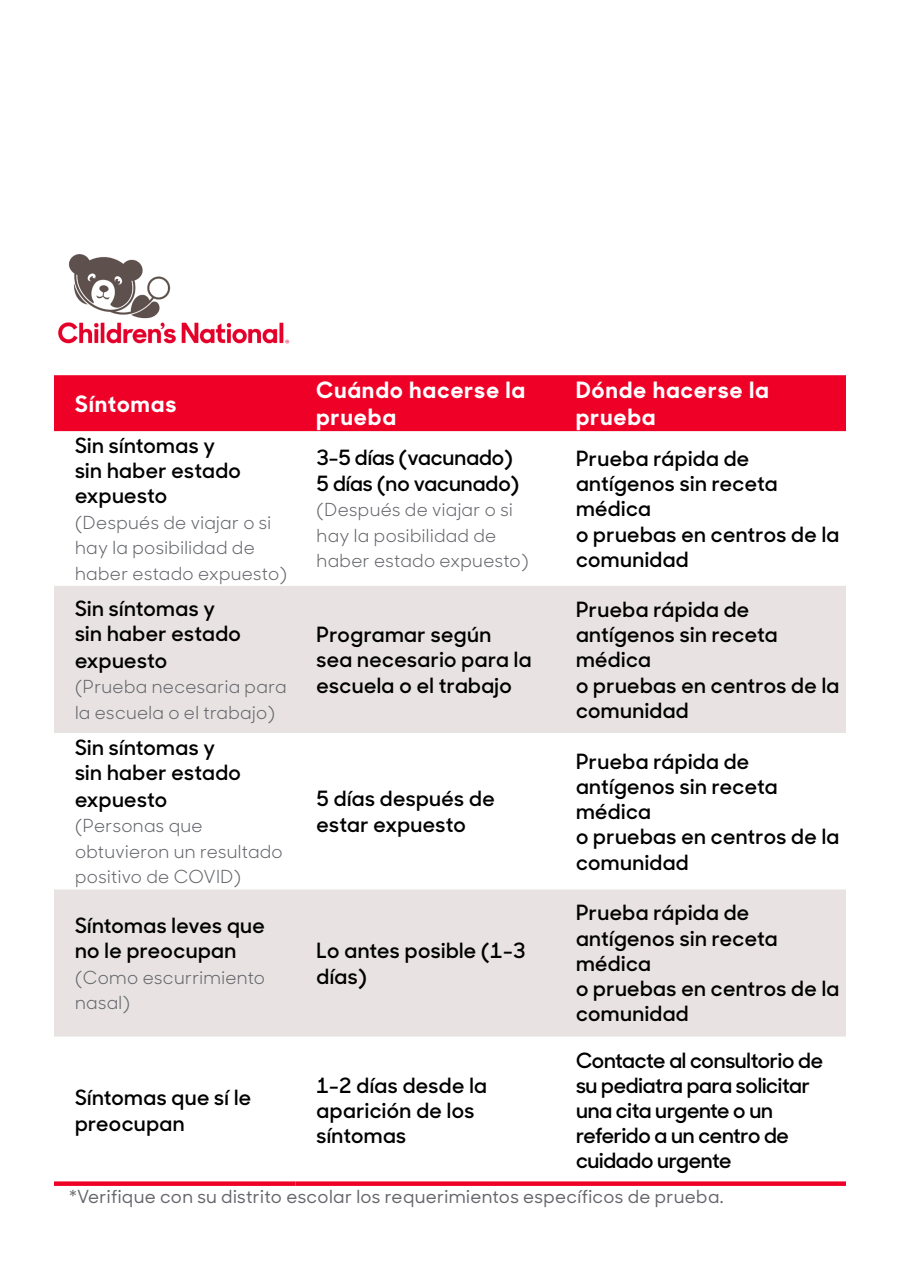
<style>
.page{position:relative;width:900px;height:1275px;background:#fff}
.page>*{position:absolute;margin:0;border:0;box-sizing:border-box;transform-origin:0 0}
.t1{font:700 22.5px/27px "Sharp Sans Display No 1";letter-spacing:.06em;color:#fff}
.t2{font:600 21px/25.2px "Sharp Sans Display No 1";letter-spacing:.02em;color:#000}
.t3{font:600 21px/25.2px "Sharp Sans Display No 1";letter-spacing:-.01em;color:#000}
.t4{font:600 21px "Sharp Sans Display No 1";color:#000}
.t5{font:18px/25.5px "Sharp Sans Display No 1";letter-spacing:.02em;color:#63656a}
.t6{font:500 18px "Sharp Sans Display No 1";letter-spacing:.02em;color:#63656a}
</style>
<div class="page">
<div style="left:54px;top:375px;width:792px;height:56px;background:#ef0027"></div>
<svg style="left:54px;top:586px;width:792px;height:450px;fill:#e8e2e2"></svg>
<svg style="left:54px;top:1181px;width:242px;height:4px"></svg>
<svg style="left:296px;top:1181px;width:259px;height:4px"></svg>
<svg style="left:555px;top:1181px;width:291px;height:4px"></svg>
<img style="left:58px;top:254px;width:232px;height:90px">
<p class="t1" style="left:75px;top:388px;width:103px">Síntomas</p>
<p class="t2" style="left:75px;top:431px;width:167px">Sin síntomas y sin haber estado expuesto</p>
<p class="t5" style="left:75px;top:508px;width:214px">(Después de viajar o si hay la posibilidad de haber estado expuesto)</p>
<p class="t2" style="left:75px;top:593px;width:167px;line-height:26.1px">Sin síntomas y sin haber estado expuesto</p>
<p class="t5" style="left:75px;top:672px;width:213px">(Prueba necesaria para la escuela o el trabajo)</p>
<p class="t2" style="left:75px;top:732px;width:167px;line-height:26.1px">Sin síntomas y sin haber estado expuesto</p>
<p class="t5" style="left:75px;top:811px;width:209px">(Personas que obtuvieron un resultado positivo de COVID)</p>
<p class="t2" style="left:75px;top:911px;width:191px">Síntomas leves que no le preocupan</p>
<p class="t5" style="left:75px;top:962px;width:192px">(Como escurrimiento nasal)</p>
<p class="t1" style="left:316px;top:374px;width:210px">Cuándo hacerse la prueba</p>
<p class="t1" style="left:576px;top:374px;width:194px">Dónde hacerse la prueba</p>
<p class="t4" style="left:316px;top:441px;width:198px">3-5 días (vacunado)</p>
<p class="t4" style="left:316px;top:467px;width:204px">5 días (no vacunado)</p>
<p class="t5" style="left:316px;top:495px;width:214px">(Después de viajar o si hay la posibilidad de haber estado expuesto)</p>
<p class="t2" style="left:316px;top:620px;width:217px">Programar según sea necesario para la escuela o el trabajo</p>
<p class="t2" style="left:316px;top:784px;width:180px">5 días después de estar expuesto</p>
<p class="t2" style="left:316px;top:936px;width:210px">Lo antes posible (1-3 días)</p>
<p class="t2" style="left:576px;top:444px;width:203px">Prueba rápida de antígenos sin receta médica</p>
<p class="t2" style="left:576px;top:520px;width:265px">o pruebas en centros de la comunidad</p>
<p class="t2" style="left:576px;top:595px;width:203px">Prueba rápida de antígenos sin receta médica</p>
<p class="t2" style="left:576px;top:671px;width:265px">o pruebas en centros de la comunidad</p>
<p class="t2" style="left:576px;top:747px;width:203px">Prueba rápida de antígenos sin receta médica</p>
<p class="t2" style="left:576px;top:822px;width:265px">o pruebas en centros de la comunidad</p>
<p class="t2" style="left:576px;top:898px;width:203px">Prueba rápida de antígenos sin receta médica</p>
<p class="t2" style="left:576px;top:974px;width:265px">o pruebas en centros de la comunidad</p>
<p class="t3" style="left:576px;top:1045px;width:249px">Contacte al consultorio de su pediatra para solicitar una cita urgente o un referido a un centro de cuidado urgente</p>
<p class="t6" style="left:69px;top:1183px;width:656px">*Verifique con su distrito escolar los requerimientos específicos de prueba.</p>
<p class="t2" style="left:316px;top:1071px;width:172px">1-2 días desde la aparición de los síntomas</p>
<p class="t2" style="left:75px;top:1083px;width:178px">Síntomas que sí le preocupan</p>
</div>
